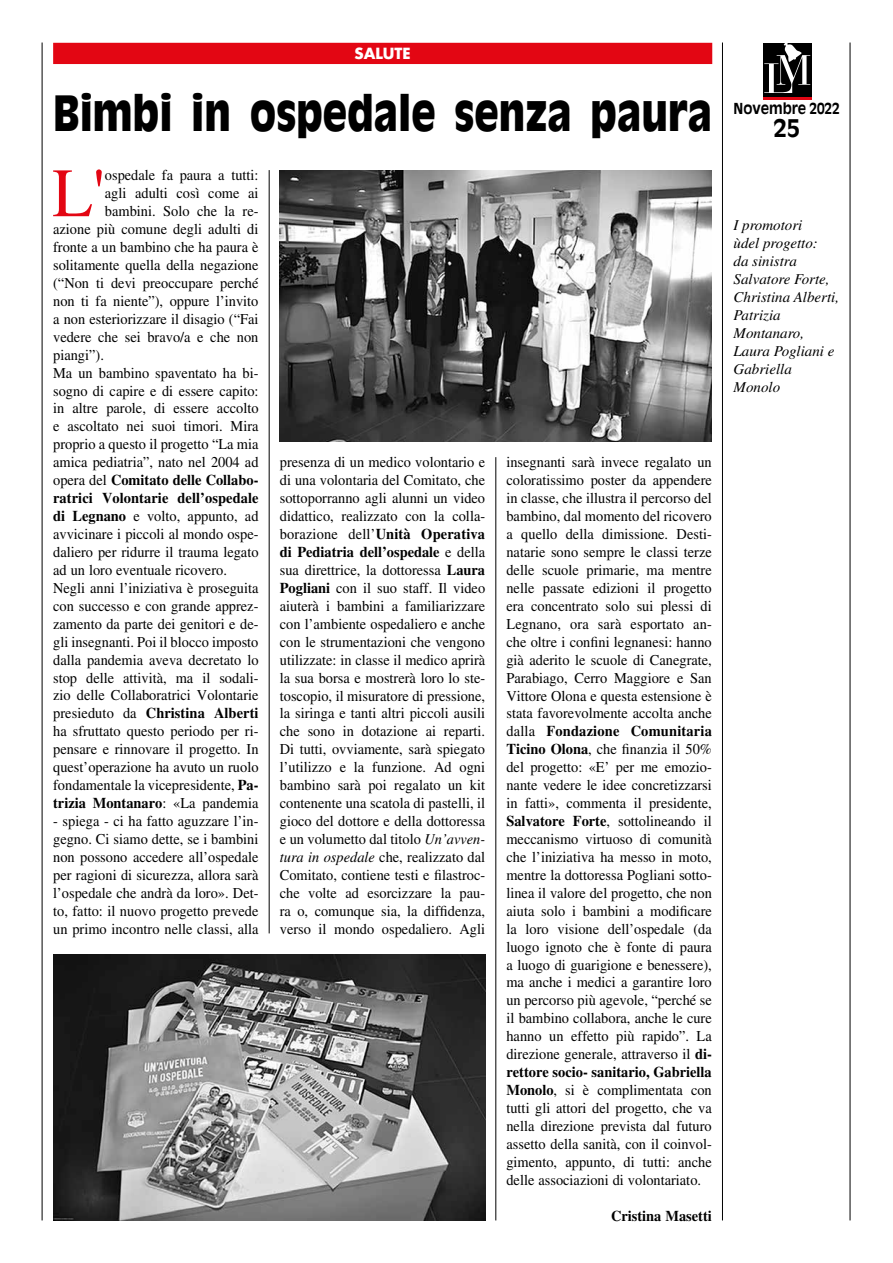
<style>
.page{position:relative;width:893px;height:1263px;background:#fff}
.page>*{position:absolute;margin:0;border:0;box-sizing:border-box;transform-origin:0 0}
.t1{font:69.15px "Times LT Std";color:#e30613;scale:.96 1}
.t2{font:900 48px "Antique Olive Std";color:#000;scale:.83 1}
.t3{font:700 24px "Antique Olive Std";color:#000}
.t4{font:15px/18px "Times LT Std";color:#000;text-align:justify;scale:.96 1}
.t5{font:700 15px "Times LT Std";color:#000;scale:.96 1}
.t6{font:italic 15px/18.1px "Times LT Std";color:#000}
.t7{font:700 15px "Antique Olive Std";color:#000;scale:.91 1}
.t8{font:700 15px "Futura Std";color:#fff}
.s1{font-weight:400}
.s2{font-weight:700}
.s3{font-style:italic}
</style>
<div class="page">
<div style="left:763px;top:44px;width:48px;height:54px;background:#000"></div>
<hr style="left:763px;top:98px;width:48px;height:2px;background:#e30613">
<svg style="left:764px;top:43px;width:46px;height:50px"></svg>
<hr style="left:42px;top:43px;width:1px;height:1177px;background:#000">
<hr style="left:850px;top:43px;width:1px;height:1177px;background:#000">
<div style="left:53px;top:43px;width:659px;height:21px;background:#e30613"></div>
<hr style="left:722px;top:43px;width:1px;height:1177px;background:#000">
<hr style="left:269px;top:170px;width:1px;height:763px;background:#000">
<hr style="left:495px;top:457px;width:1px;height:763px;background:#000">
<img style="left:280px;top:170px;width:432px;height:272px">
<img style="left:53px;top:955px;width:432px;height:265px">
<p class="t8" style="left:355px;top:43px;width:58px">SALUTE</p>
<h2 class="t2" style="left:53px;top:84px;width:796px">Bimbi in ospedale senza paura</h2>
<h1 class="t1" style="left:52px;top:154px;width:56px">L'</h1>
<p class="t4" style="left:105px;top:166px;width:162px">ospedale fa paura a tutti:</p>
<p class="t4" style="left:105px;top:184px;width:162px">agli adulti così come ai</p>
<p class="t4" style="left:105px;top:202px;width:162px">bambini. Solo che la re-</p>
<p class="t4" style="left:53px;top:220px;width:215px">azione più comune degli adulti di</p>
<p class="t4" style="left:53px;top:238px;width:215px">fronte a un bambino che ha paura è</p>
<p class="t4" style="left:53px;top:256px;width:215px">solitamente quella della negazione</p>
<p class="t4" style="left:53px;top:274px;width:215px">(“Non ti devi preoccupare perché</p>
<p class="t4" style="left:53px;top:292px;width:215px">non ti fa niente”), oppure l’invito</p>
<p class="t4" style="left:53px;top:310px;width:215px">a non esteriorizzare il disagio (“Fai</p>
<p class="t4" style="left:53px;top:328px;width:215px">vedere che sei bravo/a e che non</p>
<p class="t4" style="left:53px;top:345px;width:54px">piangi”).</p>
<p class="t4" style="left:53px;top:363px;width:215px">Ma un bambino spaventato ha bi-</p>
<p class="t4" style="left:53px;top:381px;width:215px">sogno di capire e di essere capito:</p>
<p class="t4" style="left:53px;top:399px;width:215px">in altre parole, di essere accolto</p>
<p class="t4" style="left:53px;top:417px;width:215px">e ascoltato nei suoi timori. Mira</p>
<p class="t4" style="left:53px;top:435px;width:215px">proprio a questo il progetto “La mia</p>
<p class="t4" style="left:53px;top:453px;width:215px">amica pediatria”, nato nel 2004 ad</p>
<p class="t5" style="left:53px;top:471px;width:215px"><span class="s1">opera del</span> Comitato delle Collabo-</p>
<p class="t5" style="left:53px;top:489px;width:215px">ratrici Volontarie dell’ospedale</p>
<p class="t4" style="left:53px;top:507px;width:215px"><span class="s2">di Legnano</span> e volto, appunto, ad</p>
<p class="t4" style="left:53px;top:525px;width:215px">avvicinare i piccoli al mondo ospe-</p>
<p class="t4" style="left:53px;top:543px;width:215px">daliero per ridurre il trauma legato</p>
<p class="t4" style="left:53px;top:561px;width:183px">ad un loro eventuale ricovero.</p>
<p class="t4" style="left:53px;top:579px;width:215px">Negli anni l’iniziativa è proseguita</p>
<p class="t4" style="left:53px;top:597px;width:215px">con successo e con grande apprez-</p>
<p class="t4" style="left:53px;top:615px;width:215px">zamento da parte dei genitori e de-</p>
<p class="t4" style="left:53px;top:632px;width:215px">gli insegnanti. Poi il blocco imposto</p>
<p class="t4" style="left:53px;top:650px;width:215px">dalla pandemia aveva decretato lo</p>
<p class="t4" style="left:53px;top:668px;width:215px">stop delle attività, ma il sodali-</p>
<p class="t4" style="left:53px;top:686px;width:215px">zio delle Collaboratrici Volontarie</p>
<p class="t5" style="left:53px;top:704px;width:215px"><span class="s1">presieduto da</span> Christina Alberti</p>
<p class="t4" style="left:53px;top:722px;width:215px">ha sfruttato questo periodo per ri-</p>
<p class="t4" style="left:53px;top:740px;width:215px">pensare e rinnovare il progetto. In</p>
<p class="t4" style="left:53px;top:758px;width:215px">quest’operazione ha avuto un ruolo</p>
<p class="t4" style="left:53px;top:776px;width:215px">fondamentale la vicepresidente, <span class="s2">Pa-</span></p>
<p class="t5" style="left:53px;top:794px;width:215px">trizia Montanaro<span class="s1">: «La pandemia</span></p>
<p class="t4" style="left:53px;top:812px;width:215px">- spiega - ci ha fatto aguzzare l’in&shy;gegno. Ci siamo dette, se i bambini non possono accedere all’ospedale per ragioni di sicurezza, allora sarà l’ospedale che andrà da loro». Det&shy;to, fatto: il nuovo progetto prevede un primo incontro nelle classi, alla</p>
<p class="t4" style="left:280px;top:453px;width:215px">presenza di un medico volontario e di una volontaria del Comitato, che sottoporranno agli alunni un video didattico, realizzato con la colla&shy;borazione dell’<span class="s2">Unità Operativa di Pediatria dell’ospedale</span> e della sua direttrice, la dottoressa <span class="s2">Laura Pogliani</span> con il suo staff. Il video aiuterà i bambini a familiarizzare con l’ambiente ospedaliero e anche con le strumentazioni che vengono utilizzate: in classe il medico aprirà la sua borsa e mostrerà loro lo ste&shy;toscopio, il misuratore di pressione, la siringa e tanti altri piccoli ausili che sono in dotazione ai reparti.<br>Di tutti, ovviamente, sarà spiegato l’utilizzo e la funzione. Ad ogni bambino sarà poi regalato un kit contenente una scatola di pastelli, il gioco del dottore e della dottoressa e un volumetto dal titolo <span class="s3">Un’avven&shy;tura in ospedale</span> che, realizzato dal Comitato, contiene testi e filastroc&shy;che volte ad esorcizzare la pau&shy;ra o, comunque sia, la diffidenza, verso il mondo ospedaliero. Agli</p>
<p class="t4" style="left:506px;top:453px;width:216px">insegnanti sarà invece regalato un coloratissimo poster da appendere in classe, che illustra il percorso del bambino, dal momento del ricovero a quello della dimissione. Desti&shy;natarie sono sempre le classi terze delle scuole primarie, ma mentre nelle passate edizioni il progetto era concentrato solo sui plessi di Legnano, ora sarà esportato an&shy;che oltre i confini legnanesi: hanno già aderito le scuole di Canegrate, Parabiago, Cerro Maggiore e San Vittore Olona e questa estensione è stata favorevolmente accolta anche dalla <span class="s2">Fondazione Comunitaria Ticino Olona</span>, che finanzia il 50% del progetto: «E’ per me emozio&shy;nante vedere le idee concretizzarsi in fatti», commenta il presidente, <span class="s2">Salvatore Forte</span>, sottolineando il meccanismo virtuoso di comunità che l’iniziativa ha messo in moto, mentre la dottoressa Pogliani sotto&shy;linea il valore del progetto, che non aiuta solo i bambini a modificare la loro visione dell’ospedale (da luogo ignoto che è fonte di paura a luogo di guarigione e benessere), ma anche i medici a garantire loro un percorso più agevole, “perché se il bambino collabora, anche le cure hanno un effetto più rapido”. La direzione generale, attraverso il <span class="s2">di&shy;rettore socio- sanitario, Gabriella Monolo</span>, si è complimentata con tutti gli attori del progetto, che va nella direzione prevista dal futuro assetto della sanità, con il coinvol&shy;gimento, appunto, di tutti: anche delle associazioni di volontariato.</p>
<p class="t5" style="left:611px;top:1206px;width:106px">Cristina Masetti</p>
<p class="t7" style="left:733px;top:99px;width:118px">Novembre 2022</p>
<h3 class="t3" style="left:773px;top:113px;width:28px">25</h3>
<p class="t6" style="left:733px;top:215px;width:107px">I promotori<br>ùdel progetto:<br>da sinistra<br>Salvatore Forte,<br>Christina Alberti,<br>Patrizia<br>Montanaro,<br>Laura Pogliani e<br>Gabriella<br>Monolo</p>
</div>
